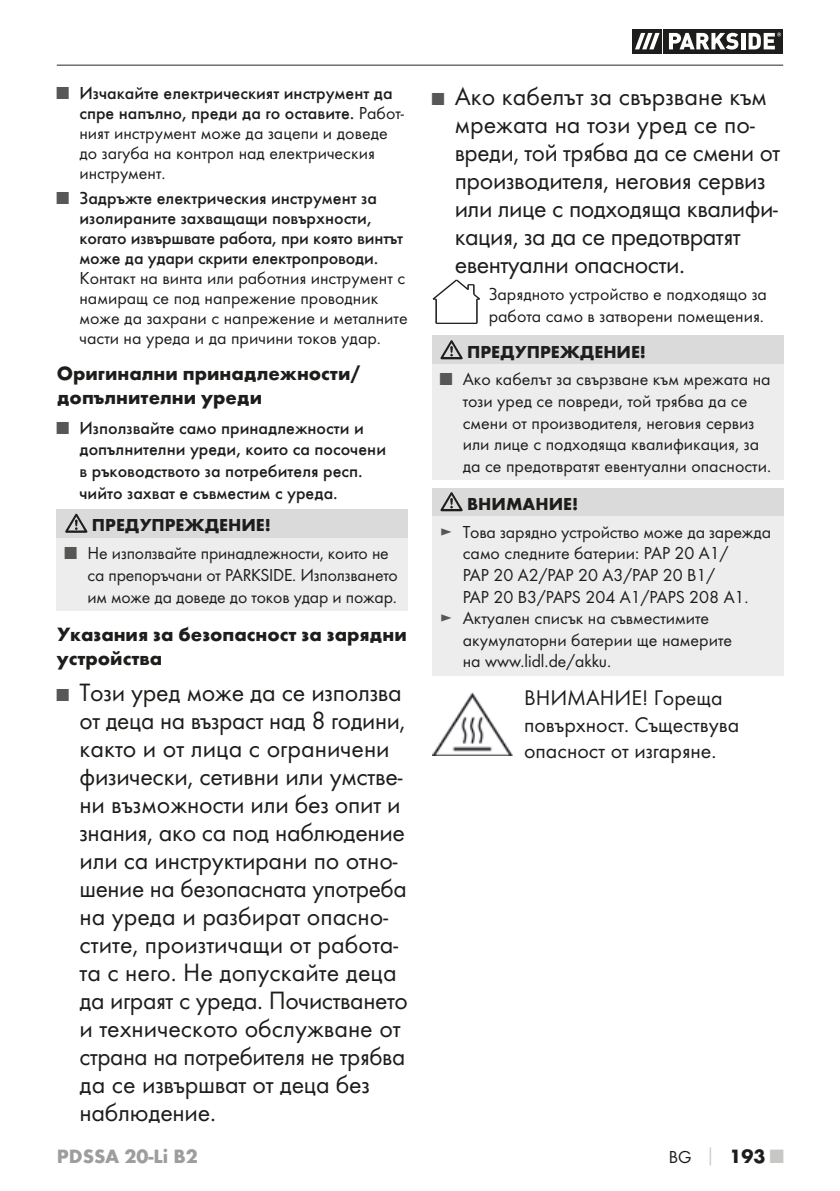
<style>
.page{position:relative;width:840px;height:1191px;background:#fff}
.page>*{position:absolute;margin:0;border:0;box-sizing:border-box;transform-origin:0 0}
.t1{font:26px/28px "Futura Boo";letter-spacing:-.01em;color:#1d1d1b}
.t2{font:22px/26.4px "Futura Boo";color:#1d1d1b}
.t3{font:700 20px/24px "Futura";color:#1d1d1b}
.t4{font:700 20px "Futura";color:#9d9d9d}
.t5{font:18px/21.6px "Futura Boo";color:#1d1d1b}
.t6{font:500 18px/20px "Futura";color:#1d1d1b}
.t7{font:700 18px "Futura";color:#1d1d1b}
.s1{font-family:"Futura Boo";font-weight:400;color:#575756}
.s2{font-family:"Futura Boo";font-weight:400}
.s3{color:#575756}
.s4{font-size:18px;color:#575756}
.s5{font-family:"Futura Boo";font-weight:400;font-size:18px}
.s6{font-size:18px;color:#c7c7c6}
.s7{color:#c7c7c6}
</style>
<div class="page">
<hr style="left:57px;top:64px;width:725px;height:2px;background:#70706f">
<svg style="left:661px;top:29px;width:1px;height:24px"></svg>
<div style="left:632px;top:29px;width:29px;height:24px;background:#1d1d1b"></div>
<div style="left:663px;top:29px;width:119px;height:24px;background:#1d1d1b"></div>
<svg style="left:635px;top:33px;width:24px;height:16px"></svg>
<svg style="left:668px;top:33px;width:70px;height:17px"></svg>
<svg style="left:741px;top:33px;width:3px;height:16px"></svg>
<svg style="left:748px;top:33px;width:32px;height:16px"></svg>
<div style="left:57px;top:509px;width:351px;height:29px;background:#dadada"></div>
<div style="left:57px;top:538px;width:351px;height:72px;background:#ededed"></div>
<svg style="left:65px;top:514px;width:22px;height:19px"></svg>
<hr style="left:436px;top:323px;width:40px;height:1px;background:#1d1d1b">
<svg style="left:432px;top:279px;width:48px;height:44px"></svg>
<div style="left:432px;top:335px;width:350px;height:29px;background:#dadada"></div>
<div style="left:432px;top:364px;width:350px;height:116px;background:#ededed"></div>
<svg style="left:440px;top:340px;width:22px;height:19px"></svg>
<div style="left:432px;top:488px;width:350px;height:28px;background:#dadada"></div>
<div style="left:432px;top:516px;width:350px;height:159px;background:#ededed"></div>
<svg style="left:440px;top:492px;width:22px;height:19px"></svg>
<img style="left:432px;top:692px;width:80px;height:64px">
<p class="t6" style="left:79px;top:83px;width:326px;text-indent:-23px"><span class="s1">■</span> Изчакайте електрическият инструмент да спре напълно, преди да го оставите. <span class="s2">Работ-</span></p>
<p class="t5" style="left:79px;top:123px;width:310px;line-height:20px">ният инструмент може да зацепи и доведе до загуба на контрол над електрическия инструмент.</p>
<p class="t6" style="left:79px;top:189px;width:325px;text-indent:-23px"><span class="s1">■</span> Задръжте електрическия инструмент за изолираните захващащи повърхности, когато извършвате работа, при която винтът може да удари скрити електропроводи.</p>
<p class="t5" style="left:79px;top:269px;width:329px;line-height:20px">Контакт на винта или работния инструмент с намиращ се под напрежение проводник може да захрани с напрежение и металните части на уреда и да причини токов удар.</p>
<p class="t3" style="left:57px;top:362px;width:305px">Оригинални принадлежности/ допълнителни уреди</p>
<p class="t6" style="left:79px;top:418px;width:308px;line-height:21.6px;text-indent:-23px"><span class="s1">■</span> Използвайте само принадлежности и допълнителни уреди, които са посочени в ръководството за потребителя респ. чийто захват е съвместим с уреда.</p>
<p class="t7" style="left:92px;top:518px;width:180px">ПРЕДУПРЕЖДЕНИЕ!</p>
<p class="t5" style="left:87px;top:543px;width:312px;text-indent:-23px"><span class="s3">■</span> Не използвайте принадлежности, които не са препоръчани от PARKSIDE. Използването им може да доведе до токов удар и пожар.</p>
<p class="t3" style="left:57px;top:623px;width:351px">Указания за безопасност за зарядни устройства</p>
<p class="t1" style="left:79px;top:680px;width:330px;text-indent:-23px"><span class="s4">■</span> Този уред може да се използва от деца на възраст над 8 години, както и от лица с ограничени физически, сетивни или умстве&shy;ни възможности или без опит и знания, ако са под наблюдение или са инструктирани по отно&shy;шение на безопасната употреба на уреда и разбират опасно&shy;стите, произтичащи от работа&shy;та с него. Не допускайте деца да играят с уреда. Почистването и техническото обслужване от страна на потребителя не трябва да се извършват от деца без наблюдение.</p>
<h1 class="t1" style="left:454px;top:83px;width:327px;text-indent:-23px"><span class="s4">■</span> Ако кабелът за свързване към мрежата на този уред се по&shy;вреди, той трябва да се смени от производителя, неговия сервиз или лице с подходяща квалифи&shy;кация, за да се предотвратят евентуални опасности.</h1>
<p class="t5" style="left:488px;top:284px;width:279px">Зарядното устройство е подходящо за работа само в затворени помещения.</p>
<p class="t7" style="left:467px;top:344px;width:180px">ПРЕДУПРЕЖДЕНИЕ!</p>
<p class="t5" style="left:462px;top:369px;width:310px;text-indent:-23px"><span class="s3">■</span> Ако кабелът за свързване към мрежата на този уред се повреди, той трябва да се смени от производителя, неговия сервиз или лице с подходяща квалификация, за да се предотвратят евентуални опасности.</p>
<p class="t7" style="left:467px;top:496px;width:112px">ВНИМАНИЕ!</p>
<p class="t5" style="left:440px;top:522px;width:332px"><span class="s3">►</span> Това зарядно устройство може да зарежда</p>
<p class="t5" style="left:462px;top:543px;width:267px">само следните батерии: PAP 20 A1/</p>
<p class="t5" style="left:462px;top:565px;width:254px">PAP 20 A2/PAP 20 A3/PAP 20 B1/</p>
<p class="t5" style="left:462px;top:586px;width:287px">PAP 20 B3/PAPS 204 A1/PAPS 208 A1.</p>
<p class="t5" style="left:440px;top:608px;width:270px"><span class="s3">►</span> Актуален списък на съвместимите</p>
<p class="t5" style="left:462px;top:630px;width:271px">акумулаторни батерии ще намерите</p>
<p class="t5" style="left:462px;top:651px;width:150px">на www.lidl.de/akku.</p>
<p class="t2" style="left:524px;top:685px;width:216px">ВНИМАНИЕ! Гореща повърхност. Съществува опасност от изгаряне.</p>
<p class="t4" style="left:57px;top:1147px;width:142px">PDSSA 20-Li B2</p>
<p class="t3" style="left:668px;top:1145px;width:116px"><span class="s5">BG</span> <span class="s6">│</span> 193 <span class="s7">■</span></p>
</div>
